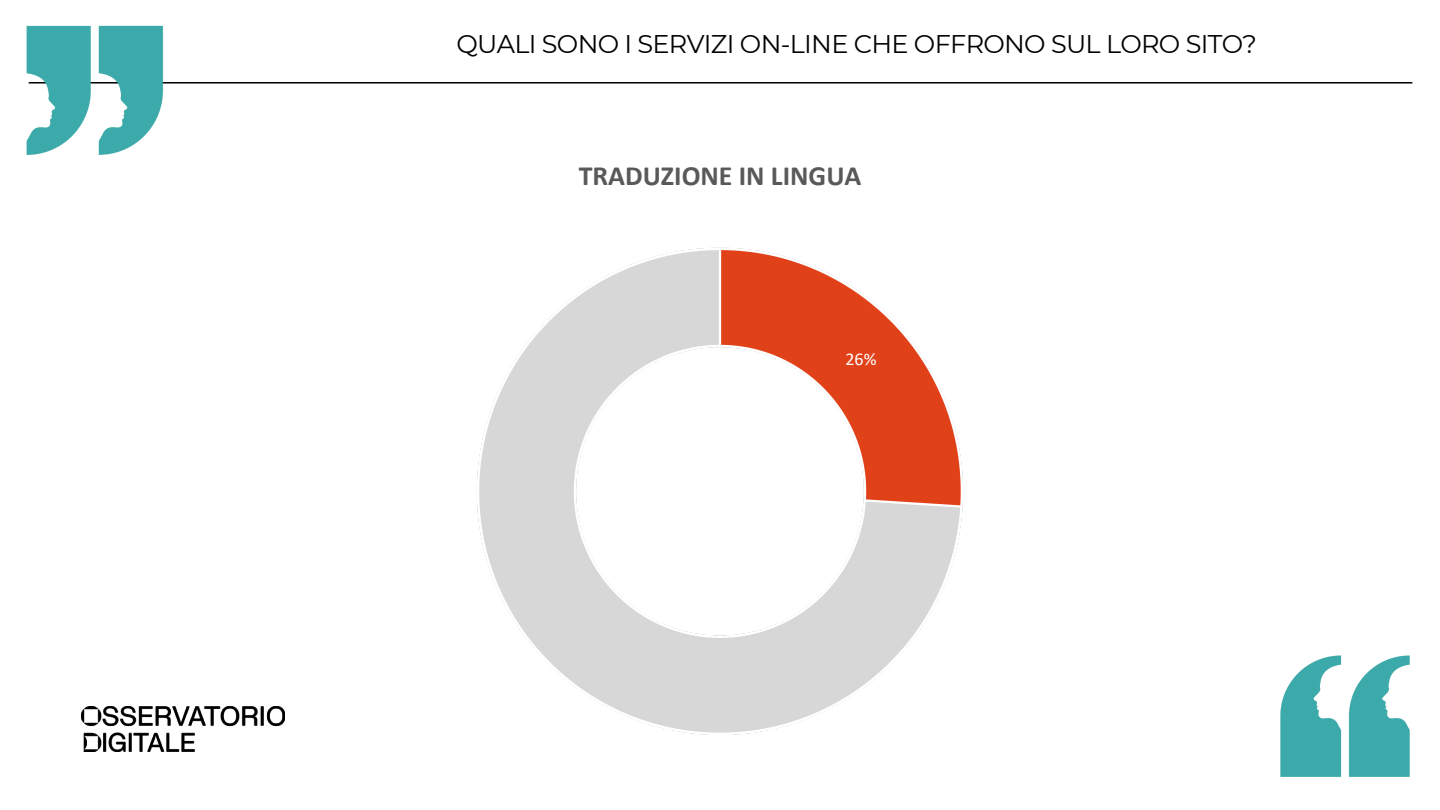
<style>
.page{position:relative;width:1440px;height:810px;background:#fff}
.page>*{position:absolute;margin:0;border:0;box-sizing:border-box;transform-origin:0 0}
.t1{font:700 27.9px "Calibri";color:#595959}
.t2{font:25.6px "Montserrat";letter-spacing:-.025em;color:#000}
.t3{font:18px "Calibri";color:#fff}
</style>
<div class="page">
<img style="left:81px;top:706px;width:204px;height:46px">
<img style="left:182px;top:82px;width:1231px;height:2px">
<img style="left:477px;top:247px;width:486px;height:488px">
<img style="left:26px;top:25px;width:156px;height:130px">
<img style="left:1280px;top:655px;width:130px;height:122px">
<p class="t2" style="left:457px;top:29px;width:802px">QUALI SONO I SERVIZI ON-LINE CHE OFFRONO SUL LORO SITO?</p>
<h2 class="t1" style="left:579px;top:164px;width:284px">TRADUZIONE IN LINGUA</h2>
<p class="t3" style="left:845px;top:352px;width:33px">26%</p>
</div>
